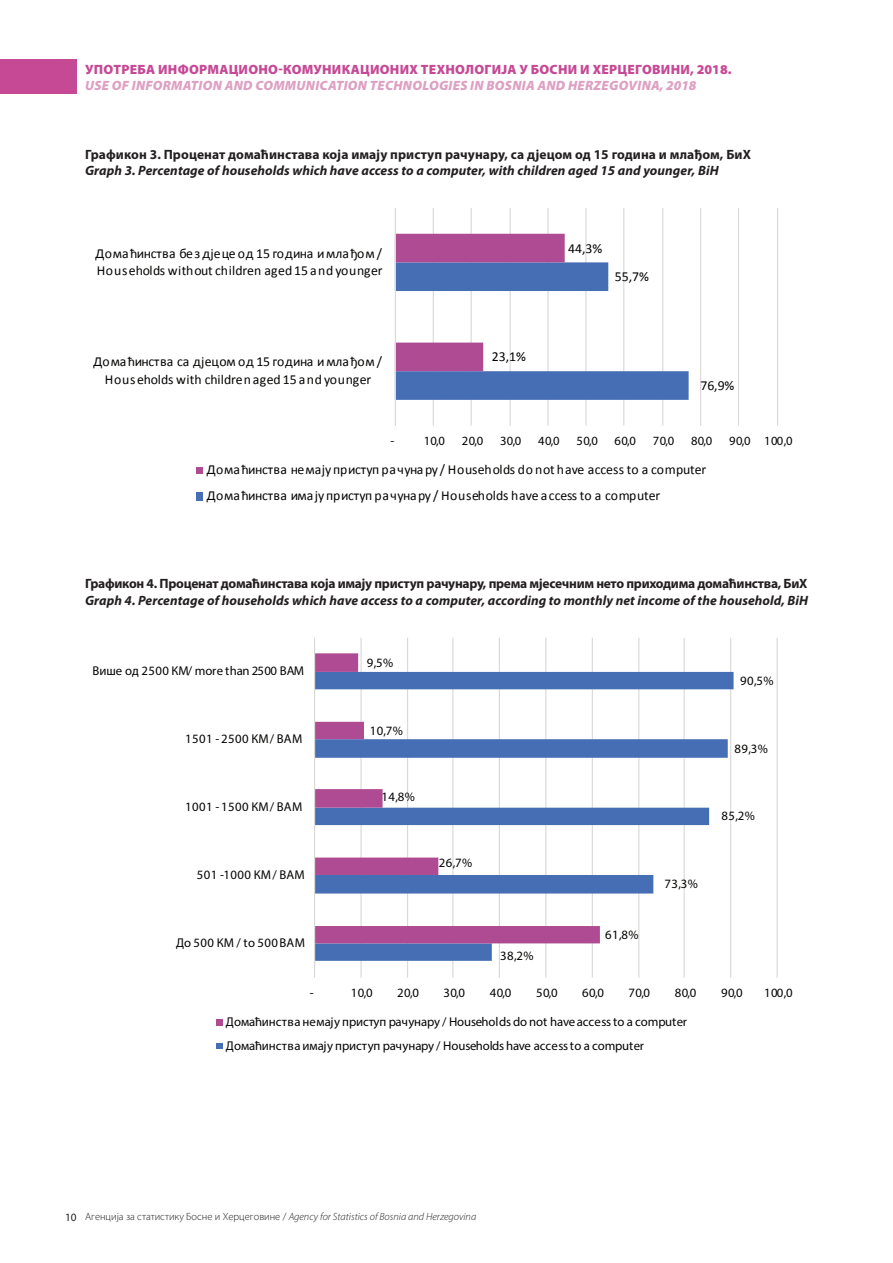
<style>
.page{position:relative;width:893px;height:1263px;background:#fff}
.page>*{position:absolute;margin:0;border:0;box-sizing:border-box;transform-origin:0 0}
.t1{font:13.8px/17.2px "Calibri";color:#040503}
.t2{font:italic 700 13.5px "Myriad Pro";letter-spacing:.005em;color:#231f20}
.t3{font:700 13.5px "Myriad Pro";letter-spacing:-.02em;color:#231f20}
.t4{font:700 13.5px "Myriad Pro";letter-spacing:.005em;color:#231f20}
.t5{font:italic 900 13.5px "Myriad Pro";letter-spacing:.02em;color:#dda0c3}
.t6{font:900 13.5px "Myriad Pro";letter-spacing:.02em;color:#c64995}
.t7{font:12.75px/24px "Myriad Pro";letter-spacing:.005em;color:#040503}
.t8{font:12.75px "Myriad Pro";letter-spacing:.03em;color:#040503}
.t9{font:12.6px "Myriad Pro";letter-spacing:.035em;color:#040503}
.t10{font:11.25px "Myriad Pro";color:#231f20}
.t11{font:italic 300 10.5px "Myriad Pro";color:#231f20}
.s1{font-style:normal}
</style>
<div class="page">
<div style="left:0;top:60px;width:77px;height:34px;background:#c64995"></div>
<hr style="left:433px;top:208px;width:1px;height:218px;background:#dad9d8">
<hr style="left:471px;top:208px;width:1px;height:218px;background:#dad9d8">
<hr style="left:510px;top:208px;width:1px;height:218px;background:#dad9d8">
<hr style="left:547px;top:208px;width:2px;height:218px;background:#dad9d8">
<hr style="left:585px;top:208px;width:1px;height:218px;background:#dad9d8">
<hr style="left:623px;top:208px;width:1px;height:218px;background:#dad9d8">
<hr style="left:662px;top:208px;width:1px;height:218px;background:#dad9d8">
<hr style="left:700px;top:208px;width:1px;height:218px;background:#dad9d8">
<hr style="left:738px;top:208px;width:1px;height:218px;background:#dad9d8">
<hr style="left:777px;top:208px;width:1px;height:218px;background:#dad9d8">
<svg style="left:396px;top:234px;width:293px;height:166px"></svg>
<hr style="left:395px;top:208px;width:1px;height:218px;background:#dad9d8">
<div style="left:196px;top:467px;width:7px;height:7px;background:#af4b92"></div>
<div style="left:196px;top:493px;width:7px;height:8px;background:#456eb5"></div>
<hr style="left:360px;top:638px;width:2px;height:340px;background:#dad9d8">
<hr style="left:407px;top:638px;width:1px;height:340px;background:#dad9d8">
<hr style="left:452px;top:638px;width:1px;height:340px;background:#dad9d8">
<hr style="left:499px;top:638px;width:1px;height:340px;background:#dad9d8">
<hr style="left:545px;top:638px;width:1px;height:340px;background:#dad9d8">
<hr style="left:592px;top:638px;width:1px;height:340px;background:#dad9d8">
<hr style="left:638px;top:638px;width:1px;height:340px;background:#dad9d8">
<hr style="left:684px;top:638px;width:1px;height:340px;background:#dad9d8">
<hr style="left:730px;top:638px;width:1px;height:340px;background:#dad9d8">
<hr style="left:777px;top:638px;width:1px;height:340px;background:#dad9d8">
<svg style="left:315px;top:672px;width:419px;height:289px"></svg>
<svg style="left:315px;top:653px;width:285px;height:290px"></svg>
<hr style="left:314px;top:638px;width:1px;height:340px;background:#dad9d8">
<div style="left:216px;top:1019px;width:7px;height:7px;background:#af4b92"></div>
<div style="left:216px;top:1043px;width:7px;height:6px;background:#456eb5"></div>
<p class="t6" style="left:85px;top:61px;width:648px">УПОТРЕБА ИНФОРМАЦИОНО-КОМУНИКАЦИОНИХ ТЕХНОЛОГИЈА У БОСНИ И ХЕРЦЕГОВИНИ, 2018.</p>
<p class="t5" style="left:85px;top:78px;width:613px">USE OF INFORMATION AND COMMUNICATION TECHNOLOGIES IN BOSNIA AND HERZEGOVINA, 2018</p>
<p class="t4" style="left:85px;top:146px;width:667px">Графикон 3. Проценат домаћинстава која имају приступ рачунару, са дјецом од 15 година и млађом, БиХ</p>
<p class="t2" style="left:85px;top:162px;width:635px">Graph 3. Percentage of households which have access to a computer, with children aged 15 and younger, BiH</p>
<p class="t1" style="left:96px;top:244px;width:289px">Домаћинства без дјеце oд 15 година и млађом /<br>Households without children aged 15 and younger</p>
<p class="t1" style="left:568px;top:239px;width:35px">44,3%</p>
<p class="t1" style="left:615px;top:268px;width:35px">55,7%</p>
<p class="t1" style="left:93px;top:353px;width:290px;text-align:center">Домаћинства са дјецом oд 15 година и млађом /<br>Households with children aged 15 and younger</p>
<p class="t1" style="left:492px;top:348px;width:35px">23,1%</p>
<p class="t1" style="left:700px;top:377px;width:35px">76,9%</p>
<p class="t9" style="left:390px;top:433px;width:56px">- 10,0</p>
<p class="t9" style="left:462px;top:433px;width:23px">20,0</p>
<p class="t9" style="left:500px;top:433px;width:23px">30,0</p>
<p class="t9" style="left:538px;top:433px;width:23px">40,0</p>
<p class="t9" style="left:576px;top:433px;width:23px">50,0</p>
<p class="t9" style="left:615px;top:433px;width:23px">60,0</p>
<p class="t9" style="left:653px;top:433px;width:23px">70,0</p>
<p class="t9" style="left:691px;top:433px;width:23px">80,0</p>
<p class="t9" style="left:729px;top:433px;width:65px">90,0 100,0</p>
<p class="t1" style="left:207px;top:457px;width:501px;line-height:25.8px">Домаћинства немају приступ рачунару / Households do not have access to a computer<br>Домаћинства имају приступ рачунару / Households have access to a computer</p>
<p class="t3" style="left:85px;top:575px;width:724px">Графикон 4. Проценат домаћинстава која имају приступ рачунару, према мјесечним нето приходима домаћинства, БиХ</p>
<p class="t2" style="left:85px;top:592px;width:724px">Graph 4. Percentage of households which have access to a computer, according to monthly net income of the household, BiH</p>
<p class="t7" style="left:93px;top:659px;width:213px">Више oд 2500 КМ/ more than 2500 BAM</p>
<p class="t8" style="left:185px;top:731px;width:119px">1501 - 2500 КМ / BAM</p>
<p class="t8" style="left:185px;top:799px;width:119px">1001 - 1500 КМ / BAM</p>
<p class="t8" style="left:197px;top:867px;width:109px">501 -1000 КМ / BAM</p>
<p class="t8" style="left:176px;top:935px;width:130px">До 500 КМ / to 500 BAM</p>
<p class="t7" style="left:367px;top:650px;width:28px">9,5%</p>
<p class="t7" style="left:370px;top:718px;width:35px">10,7%</p>
<p class="t7" style="left:382px;top:784px;width:35px">14,8%</p>
<p class="t7" style="left:439px;top:850px;width:35px">26,7%</p>
<p class="t7" style="left:500px;top:944px;width:35px">38,2%</p>
<p class="t7" style="left:605px;top:922px;width:35px">61,8%</p>
<p class="t7" style="left:664px;top:872px;width:35px">73,3%</p>
<p class="t7" style="left:740px;top:668px;width:35px">90,5%</p>
<p class="t7" style="left:734px;top:736px;width:35px">89,3%</p>
<p class="t7" style="left:722px;top:804px;width:35px">85,2%</p>
<p class="t7" style="left:310px;top:980px;width:5px">-</p>
<p class="t7" style="left:351px;top:980px;width:23px">10,0</p>
<p class="t7" style="left:397px;top:980px;width:23px">20,0</p>
<p class="t7" style="left:443px;top:980px;width:23px">30,0</p>
<p class="t7" style="left:490px;top:980px;width:23px">40,0</p>
<p class="t7" style="left:536px;top:980px;width:23px">50,0</p>
<p class="t7" style="left:582px;top:980px;width:23px">60,0</p>
<p class="t7" style="left:628px;top:980px;width:23px">70,0</p>
<p class="t7" style="left:675px;top:980px;width:23px">80,0</p>
<p class="t7" style="left:721px;top:980px;width:23px">90,0</p>
<p class="t7" style="left:764px;top:980px;width:30px">100,0</p>
<p class="t7" style="left:226px;top:1009px;width:462px">Домаћинства немају приступ рачунару / Households do not have access to a computer<br>Домаћинства имају приступ рачунару / Households have access to a computer</p>
<p class="t10" style="left:65px;top:1210px;width:13px">10</p>
<p class="t11" style="left:85px;top:1211px;width:393px"><span class="s1">Aгeнциja зa стaтистику Бoснe и Хeрцeгoвинe /</span> Agency for Statistics of Bosnia and Herzegovina</p>
</div>
